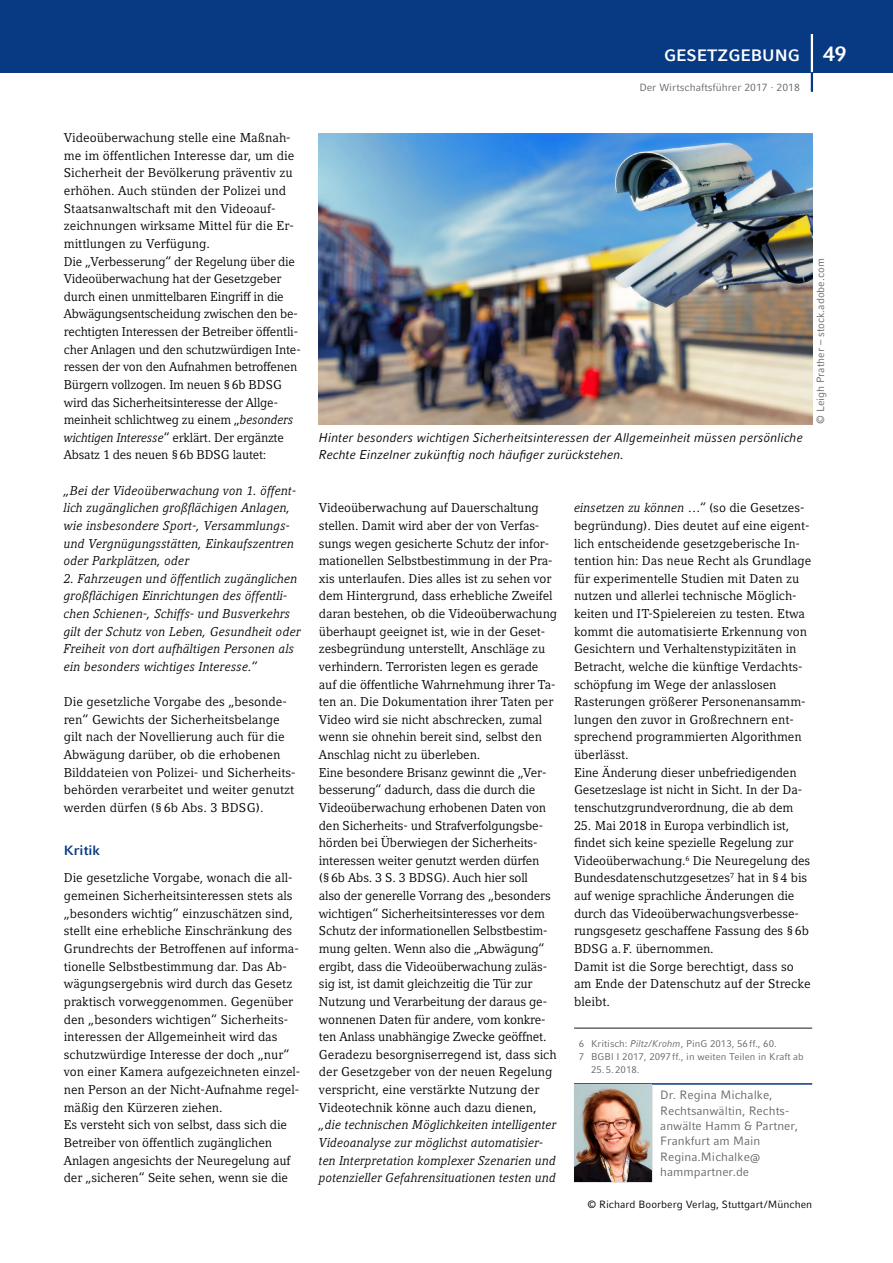
<style>
.page{position:relative;width:893px;height:1263px;background:#fff}
.page>*{position:absolute;margin:0;border:0;box-sizing:border-box;transform-origin:0 0}
.t1{font:700 21px "Compatil Fact LT Pro";color:#fff}
.t2{font:700 16.5px "Compatil Fact LT Pro";color:#fff}
.t3{font:700 13.5px "Compatil Fact LT Pro";color:#073a82}
.t4{font:12.75px/17.5px "Compatil Letter LT Pro";letter-spacing:-.01em;color:#000}
.t5{font:italic 12.75px/17.5px "Compatil Letter LT Pro";color:#000}
.t6{font:italic 12.75px/17.5px "Compatil Fact LT Pro";color:#000}
.t7{font:12px/15.3px "Compatil Fact LT Pro";color:#676767}
.t8{font:10.5px "Compatil Fact LT Pro";color:#676767}
.t9{font:10.5px "Compatil Fact LT Pro";color:#000}
.t10{font:9.75px "Compatil Fact LT Pro";color:#676767}
.s1{font-style:italic}
</style>
<div class="page">
<hr style="left:574px;top:1027px;width:238px;height:2px;background:#676767">
<hr style="left:574px;top:1083px;width:78px;height:2px;background:#073a82">
<hr style="left:652px;top:1083px;width:160px;height:2px;background:#073a82">
<hr style="left:574px;top:1085px;width:1px;height:96px;background:#989898">
<hr style="left:574px;top:1181px;width:78px;height:1px;background:#989898">
<hr style="left:651px;top:1085px;width:1px;height:96px;background:#989898">
<img style="left:575px;top:1085px;width:76px;height:96px">
<div style="left:0;top:0;width:893px;height:72px;background:#073a82"></div>
<hr style="left:811px;top:34px;width:2px;height:38px;background:#fff">
<hr style="left:811px;top:72px;width:2px;height:20px;background:#073a82">
<img style="left:319px;top:133px;width:493px;height:291px">
<p class="t4" style="left:64px;top:129px;width:239px">Videoüberwachung stelle eine Maßnah&shy;me im öffentlichen Interesse dar, um die Sicherheit der Bevölkerung präventiv zu erhöhen. Auch stünden der Polizei und Staatsanwaltschaft mit den Videoauf&shy;zeichnungen wirksame Mittel für die Er&shy;mittlungen zu Verfügung.<br>Die „Verbesserung“ der Regelung über die Videoüberwachung hat der Gesetzgeber durch einen unmittelbaren Eingriff in die Abwägungsentscheidung zwischen den be&shy;rechtigten Interessen der Betreiber öffentli&shy;cher Anlagen und den schutzwürdigen Inte&shy;ressen der von den Aufnahmen betroffenen Bürgern vollzogen. Im neuen §6b BDSG wird das Sicherheitsinteresse der Allge&shy;meinheit schlichtweg zu einem „<span class="s1">besonders wichtigen Interesse</span>“ erklärt. Der ergänzte Absatz 1 des neuen §6b BDSG lautet:</p>
<p class="t5" style="left:64px;top:482px;width:234px">„Bei der Videoüberwachung von 1. öffent&shy;lich zugänglichen großflächigen Anlagen, wie insbesondere Sport-, Versammlungs&shy;und Vergnügungsstätten, Einkaufszentren oder Parkplätzen, oder</p>
<p class="t5" style="left:64px;top:570px;width:239px">2. Fahrzeugen und öffentlich zugänglichen großflächigen Einrichtungen des öffentli&shy;chen Schienen-, Schiffs- und Busverkehrs gilt der Schutz von Leben, Gesundheit oder Freiheit von dort aufhältigen Personen als ein besonders wichtiges Interesse.“</p>
<p class="t4" style="left:64px;top:693px;width:233px">Die gesetzliche Vorgabe des „besonde&shy;ren“ Gewichts der Sicherheitsbelange gilt nach der Novellierung auch für die Abwägung darüber, ob die erhobenen Bilddateien von Polizei- und Sicherheits&shy;behörden verarbeitet und weiter genutzt werden dürfen (§6b Abs. 3 BDSG).</p>
<p class="t3" style="left:64px;top:842px;width:38px">KRITIK</p>
<p class="t4" style="left:64px;top:869px;width:238px">Die gesetzliche Vorgabe, wonach die all&shy;gemeinen Sicherheitsinteressen stets als „besonders wichtig“ einzuschätzen sind, stellt eine erhebliche Einschränkung des Grundrechts der Betroffenen auf informa&shy;tionelle Selbstbestimmung dar. Das Ab&shy;wägungsergebnis wird durch das Gesetz praktisch vorweggenommen. Gegenüber den „besonders wichtigen“ Sicherheits&shy;interessen der Allgemeinheit wird das schutzwürdige Interesse der doch „nur“ von einer Kamera aufgezeichneten einzel&shy;nen Person an der Nicht-Aufnahme regel&shy;mäßig den Kürzeren ziehen.<br>Es versteht sich von selbst, dass sich die Betreiber von öffentlich zugänglichen Anlagen angesichts der Neuregelung auf der „sicheren“ Seite sehen, wenn sie die</p>
<p class="t2" style="left:664px;top:46px;width:25px">GESETZGEBUNG</p>
<h1 class="t1" style="left:823px;top:42px;width:25px">49</h1>
<p class="t8" style="left:639px;top:81px;width:162px">Der Wirtschaftsführer 2017 · 2018</p>
<p class="t6" style="left:319px;top:429px;width:486px">Hinter besonders wichtigen Sicherheitsinteressen der Allgemeinheit müssen persönliche<br>Rechte Einzelner zukünftig noch häufiger zurückstehen.</p>
<p class="t8" style="left:814px;top:424px;width:167px;rotate:-90deg">© Leigh Prather – stock.adobe.com</p>
<p class="t4" style="left:319px;top:499px;width:240px">Videoüberwachung auf Dauerschaltung stellen. Damit wird aber der von Verfas&shy;sungs wegen gesicherte Schutz der infor&shy;mationellen Selbstbestimmung in der Pra&shy;xis unterlaufen. Dies alles ist zu sehen vor dem Hintergrund, dass erhebliche Zweifel daran bestehen, ob die Videoüberwachung überhaupt geeignet ist, wie in der Geset&shy;zesbegründung unterstellt, Anschläge zu verhindern. Terroristen legen es gerade auf die öffentliche Wahrnehmung ihrer Ta&shy;ten an. Die Dokumentation ihrer Taten per Video wird sie nicht abschrecken, zumal wenn sie ohnehin bereit sind, selbst den Anschlag nicht zu überleben.<br>Eine besondere Brisanz gewinnt die „Ver&shy;besserung“ dadurch, dass die durch die Videoüberwachung erhobenen Daten von den Sicherheits- und Strafverfolgungsbe&shy;hörden bei Überwiegen der Sicherheits&shy;interessen weiter genutzt werden dürfen (§6b Abs. 3 S. 3 BDSG). Auch hier soll<br>also der generelle Vorrang des „besonders wichtigen“ Sicherheitsinteresses vor dem Schutz der informationellen Selbstbestim&shy;mung gelten. Wenn also die „Abwägung“ ergibt, dass die Videoüberwachung zuläs&shy;sig ist, ist damit gleichzeitig die Tür zur Nutzung und Verarbeitung der daraus ge&shy;wonnenen Daten für andere, vom konkre&shy;ten Anlass unabhängige Zwecke geöffnet.<br>Geradezu besorgniserregend ist, dass sich der Gesetzgeber von der neuen Regelung verspricht, eine verstärkte Nutzung der Videotechnik könne auch dazu dienen,</p>
<p class="t5" style="left:319px;top:1116px;width:239px">„die technischen Möglichkeiten intelligenter Videoanalyse zur möglichst automatisier&shy;ten Interpretation komplexer Szenarien und potenzieller Gefahrensituationen testen und</p>
<p class="t4" style="left:574px;top:499px;width:239px"><span class="s1">einsetzen zu können …“</span> (so die Gesetzes&shy;begründung). Dies deutet auf eine eigent&shy;lich entscheidende gesetzgeberische In&shy;tention hin: Das neue Recht als Grundlage für experimentelle Studien mit Daten zu nutzen und allerlei technische Möglich&shy;keiten und IT-Spielereien zu testen. Etwa kommt die automatisierte Erkennung von Gesichtern und Verhaltenstypizitäten in Betracht, welche die künftige Verdachts&shy;schöpfung im Wege der anlasslosen Rasterungen größerer Personenansamm&shy;lungen den zuvor in Großrechnern ent&shy;sprechend programmierten Algorithmen überlässt.<br>Eine Änderung dieser unbefriedigenden Gesetzeslage ist nicht in Sicht. In der Da&shy;tenschutzgrundverordnung, die ab dem</p>
<p class="t4" style="left:574px;top:816px;width:238px">25. Mai 2018 in Europa verbindlich ist, findet sich keine spezielle Regelung zur Videoüberwachung.<sup>6</sup> Die Neuregelung des Bundesdatenschutzgesetzes<sup>7</sup> hat in §4 bis auf wenige sprachliche Änderungen die durch das Videoüberwachungsverbesse&shy;rungsgesetz geschaffene Fassung des §6b BDSG a.F. übernommen.<br>Damit ist die Sorge berechtigt, dass so am Ende der Datenschutz auf der Strecke bleibt.</p>
<p class="t10" style="left:579px;top:1038px;width:199px">6 Kritisch: <span class="s1">Piltz/Krohm</span>, PinG 2013, 56ff., 60.</p>
<p class="t10" style="left:579px;top:1051px;width:226px">7 BGBl I 2017, 2097ff., in weiten Teilen in Kraft ab</p>
<p class="t10" style="left:591px;top:1063px;width:50px">25.5.2018.</p>
<p class="t7" style="left:660px;top:1087px;width:139px">Dr. Regina Michalke,<br>Rechtsanwältin, Rechts&shy;anwälte Hamm &amp; Partner,<br>Frankfurt am Main<br>Regina.Michalke@ hammpartner.de</p>
<p class="t9" style="left:587px;top:1198px;width:226px">© Richard Boorberg Verlag, Stuttgart/München</p>
</div>
